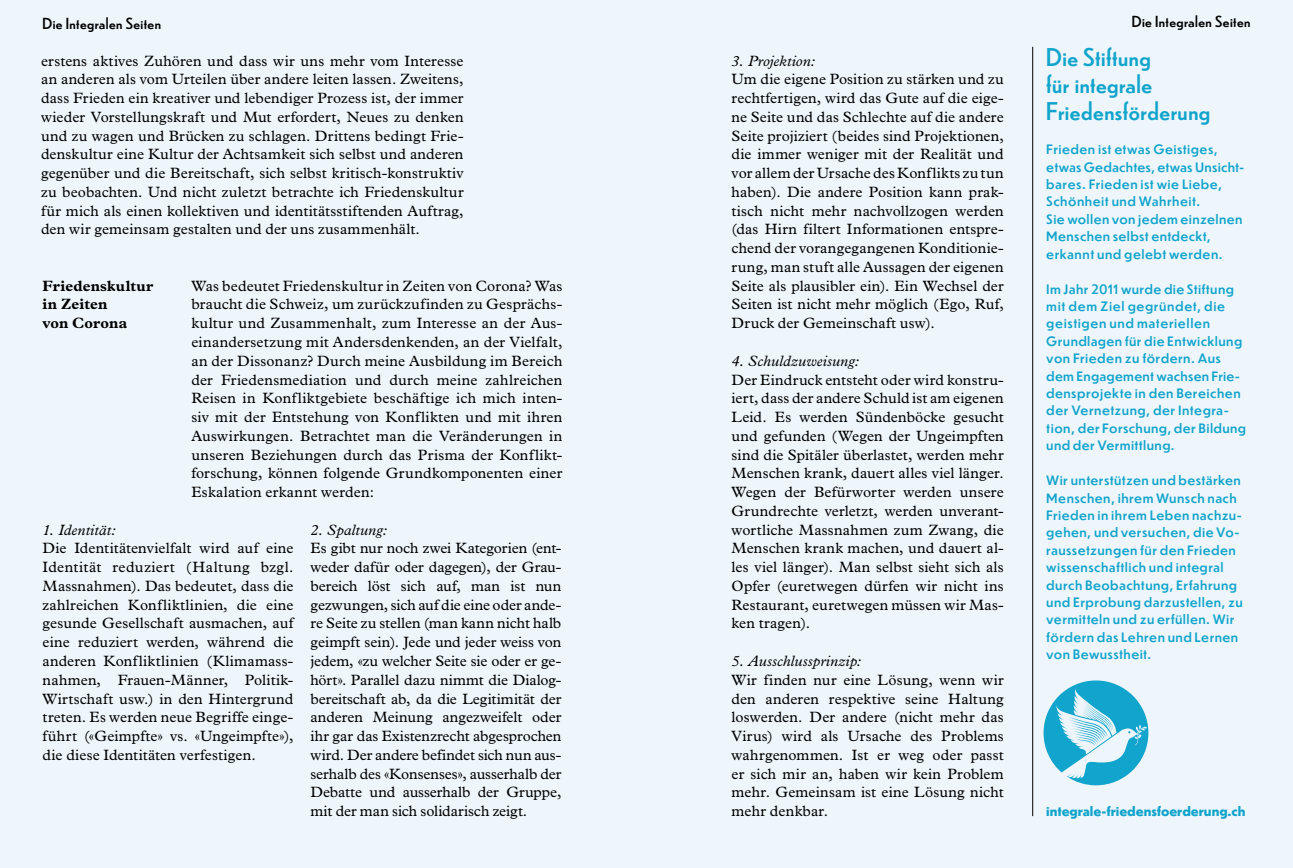
<style>
.page{position:relative;width:1293px;height:868px;background:#fff}
.page>*{position:absolute;margin:0;border:0;box-sizing:border-box;transform-origin:0 0}
.t1{font:24px/27px "Dunbar Low";letter-spacing:.02em;color:#11a4cc}
.t2{font:15px/18.8px "Plantin";letter-spacing:.01em;color:#000;text-align:justify}
.t3{font:italic 15px "Plantin";letter-spacing:.01em;color:#000}
.t4{font:15px "Dunbar Low";letter-spacing:.03em;color:#000}
.t5{font:700 15px/18.8px "Plantin";letter-spacing:.01em;color:#000}
.t6{font:500 12.75px/17.4px "Dunbar Text";letter-spacing:.03em;color:#11a4cc}
.t7{font:800 12.75px "Dunbar Text";letter-spacing:-.005em;color:#11a4cc}
</style>
<div class="page">
<div style="left:0;top:0;width:1293px;height:867px;background:#eff6fb"></div>
<hr style="left:1032px;top:47px;width:1px;height:769px;background:#000">
<svg style="left:1043px;top:680px;width:105px;height:105px"></svg>
<p class="t4" style="left:43px;top:12px;width:120px">Die Integralen Seiten</p>
<p class="t4" style="left:1132px;top:10px;width:120px">Die Integralen Seiten</p>
<p class="t2" style="left:41px;top:51px;width:424px">erstens aktives Zuhören und dass wir uns mehr vom Interesse an anderen als vom Urteilen über andere leiten lassen. Zweitens, dass Frieden ein kreativer und lebendiger Prozess ist, der immer wieder Vorstellungskraft und Mut erfordert, Neues zu denken und zu wagen und Brücken zu schlagen. Drittens bedingt Frie&shy;denskultur eine Kultur der Achtsamkeit sich selbst und anderen gegenüber und die Bereitschaft, sich selbst kritisch-konstruktiv zu beobachten. Und nicht zuletzt betrachte ich Friedenskultur für mich als einen kollektiven und identitätsstiftenden Auftrag, den wir gemeinsam gestalten und der uns zusammenhält.</p>
<h1 class="t1" style="left:1046px;top:42px;width:165px">Die Stiftung<br>für integrale<br>Friedensförderung</h1>
<p class="t6" style="left:1046px;top:140px;width:200px">Frieden ist etwas Geistiges, etwas Gedachtes, etwas Unsicht&shy;bares. Frieden ist wie Liebe,<br>Schönheit und Wahrheit.<br>Sie wollen von jedem einzelnen<br>Menschen selbst entdeckt, erkannt und gelebt werden.</p>
<p class="t6" style="left:1046px;top:279px;width:201px">Im Jahr 2011 wurde die Stiftung mit dem Ziel gegründet, die geistigen und materiellen<br>Grundlagen für die Entwicklung von Frieden zu fördern. Aus dem Engagement wachsen Frie&shy;densprojekte in den Bereichen der Vernetzung, der Integra&shy;tion, der Forschung, der Bildung und der Vermittlung.</p>
<p class="t6" style="left:1046px;top:471px;width:198px">Wir unterstützen und bestärken<br>Menschen, ihrem Wunsch nach<br>Frieden in ihrem Leben nachzu&shy;gehen, und versuchen, die Vo&shy;raussetzungen für den Frieden wissenschaftlich und integral durch Beobachtung, Erfahrung und Erprobung darzustellen, zu vermitteln und zu erfüllen. Wir fördern das Lehren und Lernen von Bewusstheit.</p>
<p class="t3" style="left:731px;top:52px;width:85px">3. Projektion:</p>
<p class="t2" style="left:731px;top:70px;width:274px">Um die eigene Position zu stärken und zu rechtfertigen, wird das Gute auf die eige&shy;ne Seite und das Schlechte auf die andere Seite projiziert (beides sind Projektionen, die immer weniger mit der Realität und vor allem der Ursache des Konflikts zu tun haben). Die andere Position kann prak&shy;tisch nicht mehr nachvollzogen werden (das Hirn filtert Informationen entspre&shy;chend der vorangegangenen Konditionie&shy;rung, man stuft alle Aussagen der eigenen Seite als plausibler ein). Ein Wechsel der Seiten ist nicht mehr möglich (Ego, Ruf, Druck der Gemeinschaft usw).</p>
<p class="t3" style="left:731px;top:352px;width:129px">4. Schuldzuweisung:</p>
<p class="t2" style="left:731px;top:370px;width:274px">Der Eindruck entsteht oder wird konstru&shy;iert, dass der andere Schuld ist am eigenen Leid. Es werden Sündenböcke gesucht und gefunden (Wegen der Ungeimpften sind die Spitäler überlastet, werden mehr Menschen krank, dauert alles viel länger.<br>Wegen der Befürworter werden unsere Grundrechte verletzt, werden unverant&shy;wortliche Massnahmen zum Zwang, die Menschen krank machen, und dauert al&shy;les viel länger). Man selbst sieht sich als Opfer (euretwegen dürfen wir nicht ins Restaurant, euretwegen müssen wir Mas&shy;ken tragen).</p>
<p class="t3" style="left:731px;top:652px;width:132px">5. Ausschlussprinzip:</p>
<p class="t2" style="left:731px;top:670px;width:274px">Wir finden nur eine Lösung, wenn wir den anderen respektive seine Haltung loswerden. Der andere (nicht mehr das Virus) wird als Ursache des Problems wahrgenommen. Ist er weg oder passt er sich mir an, haben wir kein Problem mehr. Gemeinsam ist eine Lösung nicht mehr denkbar.</p>
<p class="t2" style="left:191px;top:276px;width:372px">Was bedeutet Friedenskultur in Zeiten von Corona? Was braucht die Schweiz, um zurückzufinden zu Gesprächs&shy;kultur und Zusammenhalt, zum Interesse an der Aus&shy;einandersetzung mit Andersdenkenden, an der Vielfalt, an der Dissonanz? Durch meine Ausbildung im Bereich der Friedensmediation und durch meine zahlreichen Reisen in Konfliktgebiete beschäftige ich mich inten&shy;siv mit der Entstehung von Konflikten und mit ihren Auswirkungen. Betrachtet man die Veränderungen in unseren Beziehungen durch das Prisma der Konflikt&shy;forschung, können folgende Grundkomponenten einer Eskalation erkannt werden:</p>
<p class="t5" style="left:43px;top:276px;width:112px">Friedenskultur in Zeiten<br>von Corona</p>
<p class="t3" style="left:43px;top:520px;width:75px">1. Identität:</p>
<p class="t2" style="left:43px;top:538px;width:252px">Die Identitätenvielfalt wird auf eine Identität reduziert (Haltung bzgl.<br>Massnahmen). Das bedeutet, dass die zahlreichen Konfliktlinien, die eine gesunde Gesellschaft ausmachen, auf eine reduziert werden, während die anderen Konfliktlinien (Klimamass&shy;nahmen, Frauen-Männer, Politik-Wirtschaft usw.) in den Hintergrund treten. Es werden neue Begriffe einge&shy;führt («Geimpfte» vs. «Ungeimpfte»), die diese Identitäten verfestigen.</p>
<p class="t3" style="left:310px;top:520px;width:78px">2. Spaltung:</p>
<p class="t2" style="left:310px;top:538px;width:252px">Es gibt nur noch zwei Kategorien (ent&shy;weder dafür oder dagegen), der Grau&shy;bereich löst sich auf, man ist nun gezwungen, sich auf die eine oder ande&shy;re Seite zu stellen (man kann nicht halb geimpft sein). Jede und jeder weiss von jedem, «zu welcher Seite sie oder er ge&shy;hört». Parallel dazu nimmt die Dialog&shy;bereitschaft ab, da die Legitimität der anderen Meinung angezweifelt oder ihr gar das Existenzrecht abgesprochen wird. Der andere befindet sich nun aus&shy;serhalb des «Konsenses», ausserhalb der Debatte und ausserhalb der Gruppe, mit der man sich solidarisch zeigt.</p>
<p class="t7" style="left:1046px;top:801px;width:201px">integrale-friedensfoerderung.ch</p>
</div>
